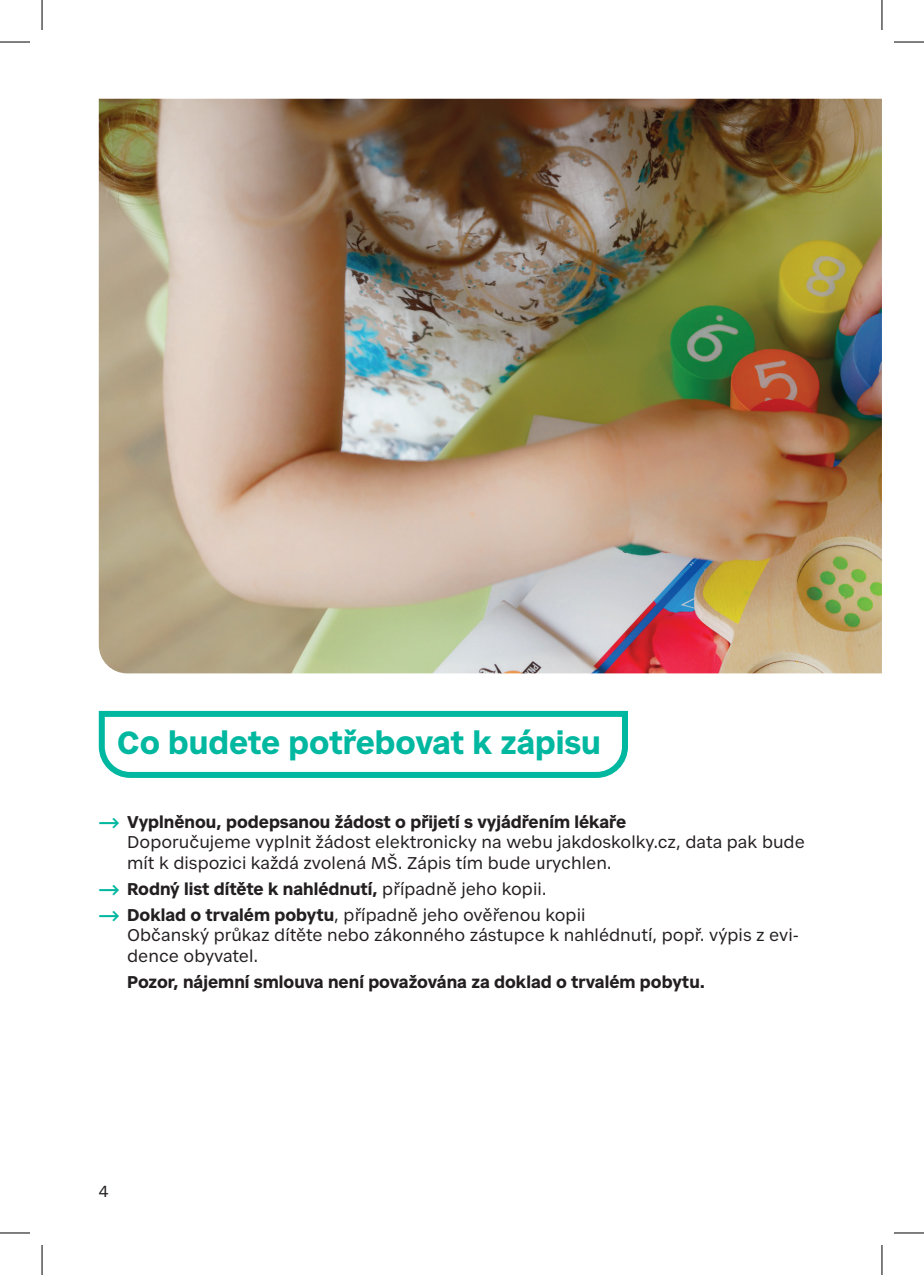
<style>
.page{position:relative;width:924px;height:1275px;background:#fff}
.page>*{position:absolute;margin:0;border:0;box-sizing:border-box;transform-origin:0 0}
.t1{font:700 32px "Civil Premium";color:#00b7a0}
.t2{font:17px/20.4px "Civil Premium";color:#231f20}
.t3{font:700 17px "Civil Premium";color:#231f20}
.t4{font:16px "Civil Premium";color:#231f20}
.s1{font-size:14px;color:#00b7a0}
.s2{font-weight:400}
.s3{font-weight:700;font-size:14px;color:#00b7a0}
.s4{font-weight:700}
</style>
<div class="page">
<img style="left:99px;top:99px;width:782px;height:574px">
<svg style="left:98px;top:710px;width:530px;height:68px"></svg>
<hr style="left:0;top:42px;width:30px;height:1px;background:#000">
<hr style="left:893px;top:42px;width:30px;height:1px;background:#000">
<hr style="left:0;top:1232px;width:30px;height:1px;background:#000">
<hr style="left:893px;top:1232px;width:30px;height:1px;background:#000">
<hr style="left:42px;top:0;width:1px;height:30px;background:#000">
<hr style="left:42px;top:1245px;width:1px;height:30px;background:#000">
<hr style="left:881px;top:0;width:1px;height:30px;background:#000">
<hr style="left:881px;top:1245px;width:1px;height:30px;background:#000">
<p class="t1" style="left:117px;top:718px;width:485px">Co budete potřebovat k zápisu</p>
<p class="t3" style="left:99px;top:809px;width:528px"><span class="s1">⟶</span> Vyplněnou, podepsanou žádost o přijetí s vyjádřením lékaře</p>
<p class="t2" style="left:127px;top:830px;width:679px">Doporučujeme vyplnit žádost elektronicky na webu jakdoskolky.cz, data pak bude mít k dispozici každá zvolená MŠ. Zápis tím bude urychlen.</p>
<p class="t3" style="left:99px;top:876px;width:449px"><span class="s1">⟶</span> Rodný list dítěte k nahlédnutí, <span class="s2">případně jeho kopii.</span></p>
<p class="t2" style="left:99px;top:903px;width:488px"><span class="s3">⟶</span> <span class="s4">Doklad o trvalém pobytu</span>, případně jeho ověřenou kopii</p>
<p class="t2" style="left:127px;top:923px;width:672px">Občanský průkaz dítěte nebo zákonného zástupce k nahlédnutí, popř. výpis z evi&shy;dence obyvatel.</p>
<p class="t3" style="left:127px;top:969px;width:579px">Pozor, nájemní smlouva není považována za doklad o trvalém pobytu.</p>
<p class="t4" style="left:99px;top:1179px;width:11px">4</p>
</div>
